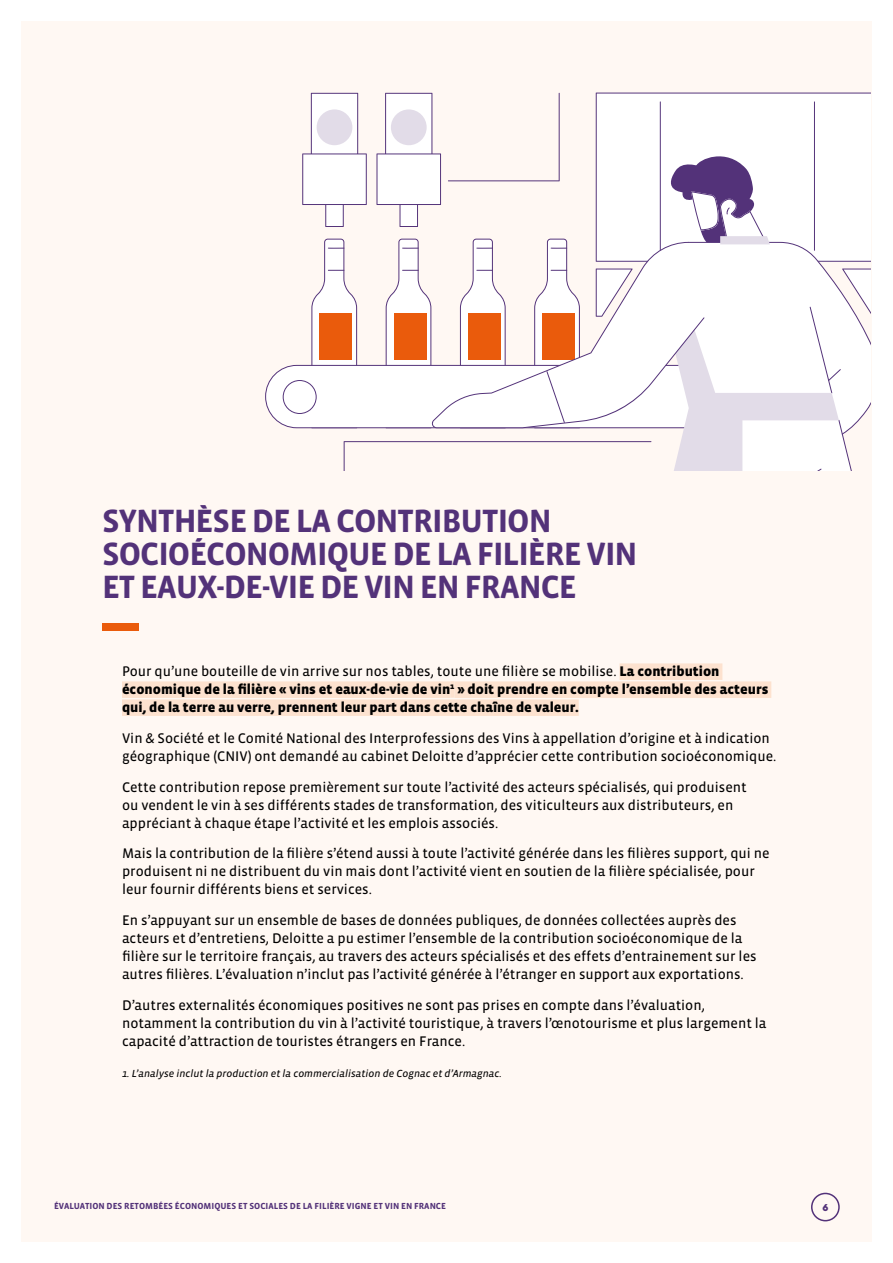
<style>
.page{position:relative;width:893px;height:1263px;background:#fff}
.page>*{position:absolute;margin:0;border:0;box-sizing:border-box;transform-origin:0 0}
.t1{font:33px/33px "Vista Sans SC Bold";letter-spacing:-.03em;color:#533279}
.t2{font:14.25px/18px "Vista Sans Reg";color:#000}
.t3{font:900 14.25px/18px "Vista Sans";color:#000}
.t4{font:italic 10.5px "Vista Sans Reg";color:#000}
.t5{font:900 10.5px "Cera Pro";color:#533279}
.t6{font:700 9px "Vista Sans";color:#533279}
.s1{font-family:"Vista Sans";font-weight:900}
</style>
<div class="page">
<div style="left:21px;top:21px;width:851px;height:1221px;background:#fff8f3"></div>
<svg style="left:265px;top:93px;width:606px;height:377px"></svg>
<div style="left:619px;top:663px;width:103px;height:17px;background:#fde2cf"></div>
<div style="left:122px;top:681px;width:328px;height:17px;background:#fde2cf"></div>
<hr style="left:450px;top:681px;width:4px;height:17px;background:#fde2cf">
<div style="left:454px;top:681px;width:317px;height:17px;background:#fde2cf"></div>
<div style="left:122px;top:699px;width:457px;height:17px;background:#fde2cf"></div>
<div style="left:102px;top:623px;width:36px;height:7px;background:#ea5b0b"></div>
<div style="left:811px;top:1193px;width:29px;height:28px;border:2px solid #533279;border-radius:50%"></div>
<h1 class="t1" style="left:102px;top:505px;width:537px">SYNTHÈSE DE LA CONTRIBUTION<br>SOCIOÉCONOMIQUE DE LA FILIÈRE VIN<br>ET EAUX-DE-VIE DE VIN EN FRANCE</h1>
<p class="t2" style="left:122px;top:663px;width:599px">Pour qu’une bouteille de vin arrive sur nos tables, toute une filière se mobilise. <span class="s1">La contribution</span></p>
<p class="t3" style="left:122px;top:681px;width:648px">économique de la filière « vins et eaux-de-vie de vin<sup>1</sup> » doit prendre en compte l’ensemble des acteurs qui, de la terre au verre, prennent leur part dans cette chaîne de valeur.</p>
<p class="t2" style="left:122px;top:729px;width:656px">Vin &amp; Société et le Comité National des Interprofessions des Vins à appellation d’origine et à indication géographique (CNIV) ont demandé au cabinet Deloitte d’apprécier cette contribution socioéconomique.</p>
<p class="t2" style="left:122px;top:778px;width:626px">Cette contribution repose premièrement sur toute l’activité des acteurs spécialisés, qui produisent ou vendent le vin à ses différents stades de transformation, des viticulteurs aux distributeurs, en appréciant à chaque étape l’activité et les emplois associés.</p>
<p class="t2" style="left:122px;top:845px;width:649px">Mais la contribution de la filière s’étend aussi à toute l’activité générée dans les filières support, qui ne produisent ni ne distribuent du vin mais dont l’activité vient en soutien de la filière spécialisée, pour leur fournir différents biens et services.</p>
<p class="t2" style="left:122px;top:912px;width:636px">En s’appuyant sur un ensemble de bases de données publiques, de données collectées auprès des acteurs et d’entretiens, Deloitte a pu estimer l’ensemble de la contribution socioéconomique de la filière sur le territoire français, au travers des acteurs spécialisés et des effets d’entrainement sur les autres filières. L’évaluation n’inclut pas l’activité générée à l’étranger en support aux exportations.</p>
<p class="t2" style="left:122px;top:996px;width:646px">D’autres externalités économiques positives ne sont pas prises en compte dans l’évaluation, notamment la contribution du vin à l’activité touristique, à travers l’œnotourisme et plus largement la capacité d’attraction de touristes étrangers en France.</p>
<p class="t4" style="left:122px;top:1068px;width:381px">1. L’analyse inclut la production et la commercialisation de Cognac et d’Armagnac.</p>
<p class="t6" style="left:54px;top:1202px;width:394px">ÉVALUATION DES RETOMBÉES ÉCONOMIQUES ET SOCIALES DE LA FILIÈRE VIGNE ET VIN EN FRANCE</p>
<p class="t5" style="left:822px;top:1200px;width:7px">6</p>
</div>
